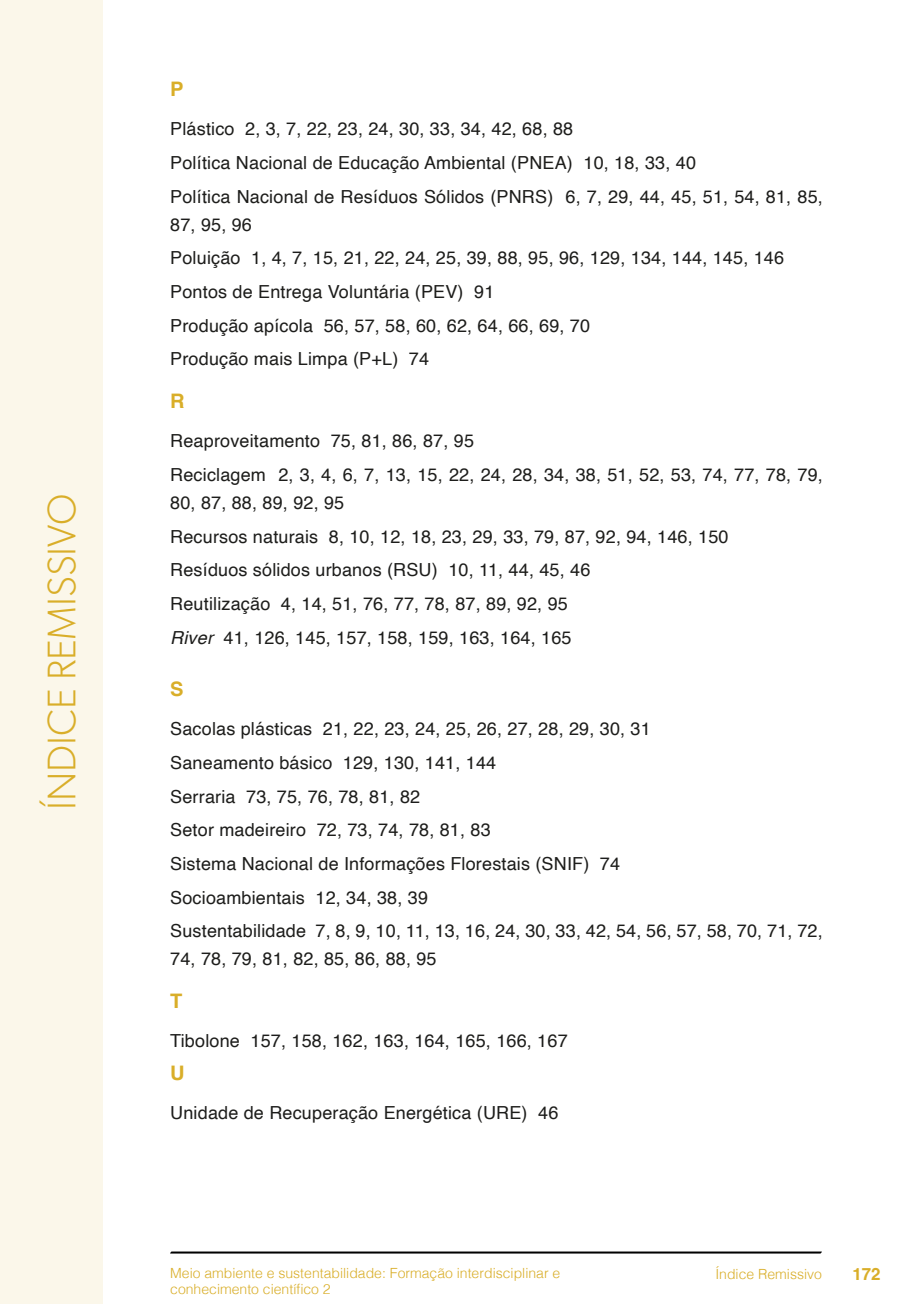
<style>
.page{position:relative;width:908px;height:1304px;background:#fff}
.page>*{position:absolute;margin:0;border:0;box-sizing:border-box;transform-origin:0 0}
.t1{font:300 40px "Gibson";color:#d9ae29}
.t2{font:700 20px "Helvetica";color:#d9ae29}
.t3{font:18px/33.6px "Helvetica";letter-spacing:.01em;color:#1d1d1b}
.t4{font:700 16.8px "Helvetica";color:#d9ae29}
.t5{font:300 14px/16px "Helvetica";color:#d9ae29}
.s1{font-style:italic}
</style>
<div class="page">
<svg style="left:170px;top:1251px;width:651px;height:3px;background:#515151"></svg>
<div style="left:0;top:0;width:103px;height:1304px;background:#fbf7ea"></div>
<h1 class="t1" style="left:37px;top:810px;width:317px;rotate:-90deg">ÍNDICE REMISSIVO</h1>
<p class="t2" style="left:170px;top:77px;width:15px">P</p>
<p class="t3" style="left:170px;top:113px;width:653px">Plástico 2, 3, 7, 22, 23, 24, 30, 33, 34, 42, 68, 88<br>Política Nacional de Educação Ambiental (PNEA) 10, 18, 33, 40<br>Política Nacional de Resíduos Sólidos (PNRS) 6, 7, 29, 44, 45, 51, 54, 81, 85,</p>
<p class="t3" style="left:170px;top:208px;width:615px">87, 95, 96<br>Poluição 1, 4, 7, 15, 21, 22, 24, 25, 39, 88, 95, 96, 129, 134, 144, 145, 146<br>Pontos de Entrega Voluntária (PEV) 91<br>Produção apícola 56, 57, 58, 60, 62, 64, 66, 69, 70<br>Produção mais Limpa (P+L) 74</p>
<p class="t2" style="left:170px;top:389px;width:16px">R</p>
<p class="t3" style="left:170px;top:425px;width:654px">Reaproveitamento 75, 81, 86, 87, 95<br>Reciclagem 2, 3, 4, 6, 7, 13, 15, 22, 24, 28, 34, 38, 51, 52, 53, 74, 77, 78, 79,</p>
<p class="t3" style="left:170px;top:486px;width:559px">80, 87, 88, 89, 92, 95<br>Recursos naturais 8, 10, 12, 18, 23, 29, 33, 79, 87, 92, 94, 146, 150<br>Resíduos sólidos urbanos (RSU) 10, 11, 44, 45, 46<br>Reutilização 4, 14, 51, 76, 77, 78, 87, 89, 92, 95<br><span class="s1">River</span> 41, 126, 145, 157, 158, 159, 163, 164, 165</p>
<p class="t2" style="left:170px;top:677px;width:15px">S</p>
<p class="t3" style="left:170px;top:713px;width:653px">Sacolas plásticas 21, 22, 23, 24, 25, 26, 27, 28, 29, 30, 31<br>Saneamento básico 129, 130, 141, 144<br>Serraria 73, 75, 76, 78, 81, 82<br>Setor madeireiro 72, 73, 74, 78, 81, 83<br>Sistema Nacional de Informações Florestais (SNIF) 74<br>Socioambientais 12, 34, 38, 39<br>Sustentabilidade 7, 8, 9, 10, 11, 13, 16, 24, 30, 33, 42, 54, 56, 57, 58, 70, 71, 72,</p>
<p class="t3" style="left:170px;top:943px;width:268px">74, 78, 79, 81, 82, 85, 86, 88, 95</p>
<p class="t2" style="left:170px;top:989px;width:14px">T</p>
<p class="t3" style="left:170px;top:1025px;width:399px">Tibolone 157, 158, 162, 163, 164, 165, 166, 167</p>
<p class="t2" style="left:170px;top:1061px;width:16px">U</p>
<p class="t3" style="left:170px;top:1097px;width:389px">Unidade de Recuperação Energética (URE) 46</p>
<p class="t5" style="left:170px;top:1264px;width:391px">Meio ambiente e sustentabilidade: Formação interdisciplinar e conhecimento científico 2</p>
<p class="t5" style="left:715px;top:1265px;width:108px">Índice Remissivo</p>
<p class="t4" style="left:851px;top:1264px;width:30px">172</p>
</div>
